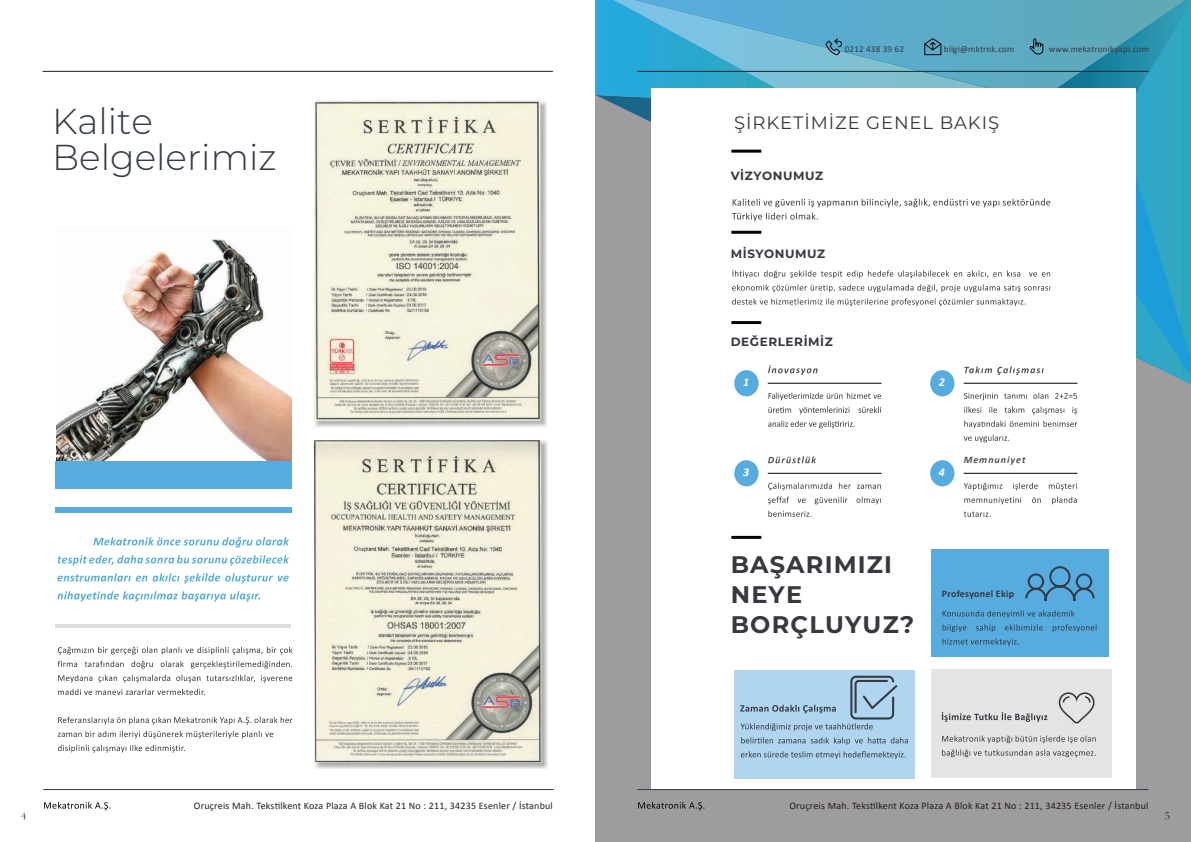
<style>
.page{position:relative;width:1191px;height:842px;background:#fff}
.page>*{position:absolute;margin:0;border:0;box-sizing:border-box;transform-origin:0 0}
.t1{font:300 36px/36px "Montserrat";color:#343b46}
.t2{font:700 24px/30px "Montserrat";letter-spacing:.05em;color:#36393f}
.t3{font:18px "Montserrat";letter-spacing:.05em;color:#36393f}
.t4{font:700 12px "Montserrat";letter-spacing:.05em;color:#36393f}
.t5{font:italic 700 12px "Calibri";color:#fff}
.t6{font:11px "Bodoni Svty Two OSITCTT";color:#36393f}
.t7{font:10px "Calibri";letter-spacing:.02em;color:#211d1e}
.t8{font:700 10px "Calibri";letter-spacing:.025em;color:#36393f}
.t9{font:italic 700 10px "Calibri";letter-spacing:.1em;color:#534f4d}
.t10{font:9px "Calibri";letter-spacing:.025em;color:#36393f}
</style>
<div class="page">
<div style="left:595px;top:0;width:596px;height:842px;background:#9f9ca0"></div>
<svg style="left:1136px;top:342px;width:55px;height:34px;fill:#31a7c5"></svg>
<div style="left:652px;top:89px;width:484px;height:700px;background:#fff"></div>
<div style="left:734px;top:370px;width:24px;height:26px;background:#56acdf;border-radius:50%"></div>
<hr style="left:767px;top:383px;width:114px;height:1px;background:#040503">
<svg style="left:768px;top:365px;width:49px;height:10px"></svg>
<svg style="left:768px;top:393px;width:113px;height:7px"></svg>
<svg style="left:768px;top:407px;width:113px;height:7px"></svg>
<svg style="left:768px;top:421px;width:86px;height:7px"></svg>
<div style="left:930px;top:370px;width:24px;height:26px;background:#56acdf;border-radius:50%"></div>
<hr style="left:963px;top:383px;width:114px;height:1px;background:#040503">
<svg style="left:964px;top:366px;width:79px;height:9px"></svg>
<svg style="left:964px;top:393px;width:113px;height:7px"></svg>
<svg style="left:964px;top:407px;width:113px;height:7px"></svg>
<svg style="left:964px;top:421px;width:113px;height:7px"></svg>
<svg style="left:963px;top:435px;width:46px;height:7px"></svg>
<hr style="left:767px;top:473px;width:114px;height:1px;background:#040503">
<svg style="left:768px;top:456px;width:48px;height:7px"></svg>
<svg style="left:768px;top:483px;width:113px;height:7px"></svg>
<svg style="left:768px;top:497px;width:113px;height:7px"></svg>
<svg style="left:768px;top:511px;width:43px;height:6px"></svg>
<div style="left:930px;top:460px;width:24px;height:26px;background:#56acdf;border-radius:50%"></div>
<hr style="left:963px;top:473px;width:114px;height:1px;background:#040503">
<svg style="left:963px;top:483px;width:112px;height:7px"></svg>
<svg style="left:964px;top:497px;width:112px;height:7px"></svg>
<svg style="left:963px;top:511px;width:27px;height:6px"></svg>
<img style="left:57px;top:239px;width:235px;height:223px">
<svg style="left:58px;top:647px;width:234px;height:7px"></svg>
<svg style="left:58px;top:661px;width:234px;height:7px"></svg>
<svg style="left:58px;top:675px;width:234px;height:7px"></svg>
<svg style="left:58px;top:689px;width:147px;height:6px"></svg>
<svg style="left:58px;top:717px;width:234px;height:7px"></svg>
<svg style="left:58px;top:731px;width:215px;height:7px"></svg>
<svg style="left:58px;top:745px;width:127px;height:7px"></svg>
<svg style="left:93px;top:537px;width:196px;height:10px"></svg>
<svg style="left:58px;top:555px;width:231px;height:10px"></svg>
<svg style="left:57px;top:573px;width:232px;height:10px"></svg>
<svg style="left:57px;top:591px;width:203px;height:10px"></svg>
<hr style="left:56px;top:624px;width:235px;height:4px;background:#dcdfde">
<div style="left:931px;top:549px;width:177px;height:107px;background:#56acdf"></div>
<svg style="left:1025px;top:566px;width:70px;height:35px"></svg>
<svg style="left:942px;top:610px;width:132px;height:8px"></svg>
<svg style="left:942px;top:624px;width:154px;height:8px"></svg>
<svg style="left:942px;top:638px;width:77px;height:8px"></svg>
<div style="left:734px;top:670px;width:180px;height:109px;background:#afd5f0"></div>
<svg style="left:741px;top:737px;width:167px;height:8px"></svg>
<svg style="left:741px;top:751px;width:164px;height:8px"></svg>
<svg style="left:740px;top:676px;width:157px;height:55px"></svg>
<div style="left:931px;top:670px;width:180px;height:108px;background:#e4e4e4"></div>
<svg style="left:942px;top:712px;width:105px;height:10px"></svg>
<svg style="left:942px;top:735px;width:153px;height:8px"></svg>
<svg style="left:942px;top:749px;width:153px;height:8px"></svg>
<svg style="left:1058px;top:692px;width:36px;height:31px"></svg>
<div style="left:56px;top:462px;width:236px;height:27px;background:#56acdf"></div>
<div style="left:734px;top:460px;width:24px;height:26px;background:#56acdf;border-radius:50%"></div>
<hr style="left:731px;top:536px;width:30px;height:3px;background:#040503">
<div style="left:56px;top:508px;width:236px;height:5px;background:#56acdf"></div>
<svg style="left:314px;top:441px;width:234px;height:328px;background:#c9c9c8"></svg>
<img style="left:314px;top:440px;width:227px;height:322px">
<svg style="left:314px;top:101px;width:233px;height:326px;background:#cbcbca"></svg>
<img style="left:314px;top:100px;width:226px;height:321px">
<hr style="left:43px;top:789px;width:510px;height:1px;background:#36393f">
<hr style="left:43px;top:71px;width:510px;height:1px;background:#27231f">
<hr style="left:637px;top:789px;width:511px;height:1px;background:#36393f">
<svg style="left:638px;top:802px;width:66px;height:8px"></svg>
<svg style="left:44px;top:802px;width:66px;height:8px"></svg>
<svg style="left:595px;top:0;width:596px;height:342px"></svg>
<h1 class="t1" style="left:52px;top:102px;width:226px">Kalite<br>Belgelerimiz</h1>
<p class="t10" style="left:844px;top:43px;width:61px">0212 438 39 62</p>
<p class="t10" style="left:943px;top:43px;width:72px">bilgi@mktrnk.com</p>
<p class="t10" style="left:1048px;top:43px;width:102px">www.mekatronikyapi.com</p>
<h3 class="t3" style="left:734px;top:110px;width:266px">ŞİRKETİMİZE GENEL BAKIŞ</h3>
<p class="t4" style="left:730px;top:167px;width:94px">VİZYONUMUZ</p>
<p class="t4" style="left:730px;top:245px;width:96px">MİSYONUMUZ</p>
<p class="t4" style="left:730px;top:333px;width:104px">DEĞERLERİMİZ</p>
<p class="t5" style="left:743px;top:375px;width:8px">1</p>
<p class="t5" style="left:939px;top:375px;width:8px">2</p>
<p class="t5" style="left:743px;top:465px;width:8px">3</p>
<p class="t5" style="left:939px;top:465px;width:8px">4</p>
<p class="t9" style="left:963px;top:454px;width:63px">Memnuniyet</p>
<h2 class="t2" style="left:730px;top:548px;width:185px">BAŞARIMIZI<br>NEYE<br>BORÇLUYUZ?</h2>
<p class="t8" style="left:942px;top:586px;width:74px">Profesyonel Ekip</p>
<p class="t7" style="left:194px;top:799px;width:360px">Oruçreis Mah. Tekstilkent Koza Plaza A Blok Kat 21 No : 211, 34235 Esenler / İstanbul</p>
<p class="t7" style="left:789px;top:799px;width:360px">Oruçreis Mah. Tekstilkent Koza Plaza A Blok Kat 21 No : 211, 34235 Esenler / İstanbul</p>
<p class="t6" style="left:21px;top:806px;width:7px">4</p>
<p class="t6" style="left:1164px;top:806px;width:7px">5</p>
</div>
